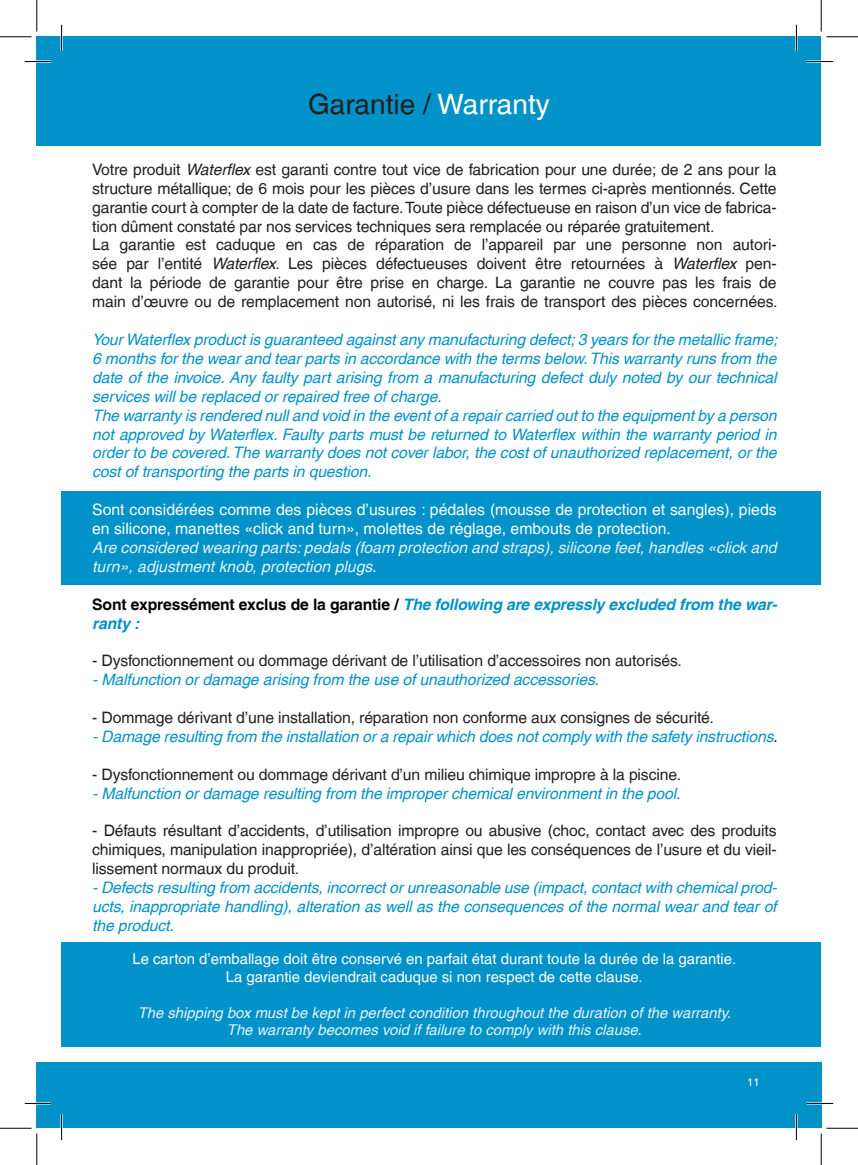
<style>
.page{position:relative;width:858px;height:1165px;background:#fff}
.page>*{position:absolute;margin:0;border:0;box-sizing:border-box;transform-origin:0 0}
.t1{font:28px "Helvetica LT";color:#231f20}
.t2{font:15.75px/18.9px "Helvetica LT";letter-spacing:-.01em;color:#231f20}
.t3{font:italic 15.75px/18.9px "Helvetica LT";letter-spacing:-.01em;color:#0092c8}
.t4{font:15.75px/18.9px "Helvetica LT";color:#fff}
.t5{font:italic 15.75px/18.9px "Helvetica LT";color:#e5f3f9}
.t6{font:italic 700 15.75px/18.9px "Helvetica LT";letter-spacing:-.01em;color:#0092c8}
.t7{font:14.88px/17.8px "Helvetica LT";color:#fff;text-align:center}
.t8{font:italic 14.88px/17.8px "Helvetica LT";color:#e5f3f9;text-align:center}
.t9{font:11.03px "Helvetica LT";color:#fff}
.s1{color:#fff}
.s2{font-style:italic}
.s3{font-style:normal;color:#040503}
.s4{color:#231f20}
</style>
<div class="page">
<div style="left:37px;top:1062px;width:784px;height:66px;background:#0092c8"></div>
<div style="left:62px;top:37px;width:759px;height:109px;background:#0092c8"></div>
<div style="left:37px;top:37px;width:25px;height:109px;background:#0092c8"></div>
<div style="left:62px;top:491px;width:759px;height:94px;background:#0092c8"></div>
<div style="left:62px;top:942px;width:759px;height:105px;background:#0092c8"></div>
<hr style="left:25px;top:60px;width:26px;height:3px;background:#fff">
<hr style="left:806px;top:60px;width:26px;height:3px;background:#fff">
<hr style="left:25px;top:1102px;width:26px;height:2px;background:#fff">
<hr style="left:806px;top:1102px;width:26px;height:2px;background:#fff">
<hr style="left:60px;top:25px;width:3px;height:26px;background:#fff">
<hr style="left:60px;top:1114px;width:3px;height:26px;background:#fff">
<hr style="left:795px;top:25px;width:2px;height:26px;background:#fff">
<hr style="left:795px;top:1114px;width:2px;height:26px;background:#fff">
<svg style="left:25px;top:61px;width:26px;height:1px"></svg>
<svg style="left:806px;top:61px;width:26px;height:1px"></svg>
<svg style="left:25px;top:1103px;width:26px;height:1px"></svg>
<svg style="left:806px;top:1103px;width:26px;height:1px"></svg>
<svg style="left:61px;top:25px;width:1px;height:26px"></svg>
<svg style="left:61px;top:1114px;width:1px;height:26px"></svg>
<svg style="left:795px;top:25px;width:1px;height:26px"></svg>
<svg style="left:795px;top:1114px;width:1px;height:26px"></svg>
<hr style="left:0;top:36px;width:32px;height:1px;background:#000">
<hr style="left:826px;top:36px;width:31px;height:1px;background:#000">
<hr style="left:0;top:1128px;width:32px;height:1px;background:#000">
<hr style="left:826px;top:1128px;width:31px;height:1px;background:#000">
<hr style="left:36px;top:0;width:1px;height:32px;background:#000">
<hr style="left:36px;top:1133px;width:1px;height:32px;background:#000">
<hr style="left:820px;top:0;width:1px;height:32px;background:#000">
<hr style="left:820px;top:1133px;width:1px;height:32px;background:#000">
<h1 class="t1" style="left:308px;top:88px;width:243px">Garantie / <span class="s1">Warranty</span></h1>
<p class="t2" style="left:92px;top:160px;width:686px">Votre produit <span class="s2">Waterflex</span> est garanti contre tout vice de fabrication pour une durée; de 2 ans pour la structure métallique; de 6 mois pour les pièces d’usure dans les termes ci-après mentionnés. Cette garantie court à compter de la date de facture. Toute pièce défectueuse en raison d’un vice de fabrica&shy;tion dûment constaté par nos services techniques sera remplacée ou réparée gratuitement.<br>La garantie est caduque en cas de réparation de l’appareil par une personne non autori&shy;sée par l’entité <span class="s2">Waterflex</span>. Les pièces défectueuses doivent être retournées à <span class="s2">Waterflex</span> pen&shy;dant la période de garantie pour être prise en charge. La garantie ne couvre pas les frais de main d’œuvre ou de remplacement non autorisé, ni les frais de transport des pièces concernées.</p>
<p class="t3" style="left:92px;top:330px;width:686px">Your Waterflex product is guaranteed against any manufacturing defect; 3 years for the metallic frame; 6 months for the wear and tear parts in accordance with the terms below. This warranty runs from the date of the invoice. Any faulty part arising from a manufacturing defect duly noted by our technical services will be replaced or repaired free of charge.<br>The warranty is rendered null and void in the event of a repair carried out to the equipment by a person not approved by Waterflex. Faulty parts must be returned to Waterflex within the warranty period in order to be covered. The warranty does not cover labor, the cost of unauthorized replacement, or the cost of transporting the parts in question.</p>
<p class="t4" style="left:92px;top:500px;width:685px">Sont considérées comme des pièces d’usures : pédales (mousse de protection et sangles), pieds en silicone, manettes «click and turn», molettes de réglage, embouts de protection.</p>
<p class="t5" style="left:92px;top:538px;width:685px">Are considered wearing parts: pedals (foam protection and straps), silicone feet, handles «click and turn», adjustment knob, protection plugs.</p>
<p class="t6" style="left:92px;top:594px;width:686px"><span class="s3">Sont expressément exclus de la garantie /</span> The following are expressly excluded from the war&shy;ranty :</p>
<p class="t2" style="left:92px;top:651px;width:591px">- Dysfonctionnement ou dommage dérivant de l’utilisation d’accessoires non autorisés.</p>
<p class="t3" style="left:92px;top:670px;width:508px">- Malfunction or damage arising from the use of unauthorized accessories.</p>
<p class="t2" style="left:92px;top:708px;width:623px">- Dommage dérivant d’une installation, réparation non conforme aux consignes de sécurité.</p>
<p class="t3" style="left:92px;top:727px;width:686px">- Damage resulting from the installation or a repair which does not comply with the safety instructions<span class="s4">.</span></p>
<p class="t2" style="left:92px;top:765px;width:590px">- Dysfonctionnement ou dommage dérivant d’un milieu chimique impropre à la piscine.</p>
<p class="t3" style="left:92px;top:784px;width:589px">- Malfunction or damage resulting from the improper chemical environment in the pool.</p>
<p class="t2" style="left:92px;top:821px;width:685px;text-align:justify">- Défauts résultant d’accidents, d’utilisation impropre ou abusive (choc, contact avec des produits chimiques, manipulation inappropriée), d’altération ainsi que les conséquences de l’usure et du vieil&shy;lissement normaux du produit.</p>
<p class="t3" style="left:92px;top:878px;width:686px;text-align:justify">- Defects resulting from accidents, incorrect or unreasonable use (impact, contact with chemical prod&shy;ucts, inappropriate handling), alteration as well as the consequences of the normal wear and tear of the product.</p>
<p class="t7" style="left:132px;top:950px;width:605px">Le carton d’emballage doit être conservé en parfait état durant toute la durée de la garantie.<br>La garantie deviendrait caduque si non respect de cette clause.</p>
<p class="t8" style="left:138px;top:1003px;width:594px">The shipping box must be kept in perfect condition throughout the duration of the warranty.<br>The warranty becomes void if failure to comply with this clause.</p>
<p class="t9" style="left:747px;top:1075px;width:14px">11</p>
</div>
